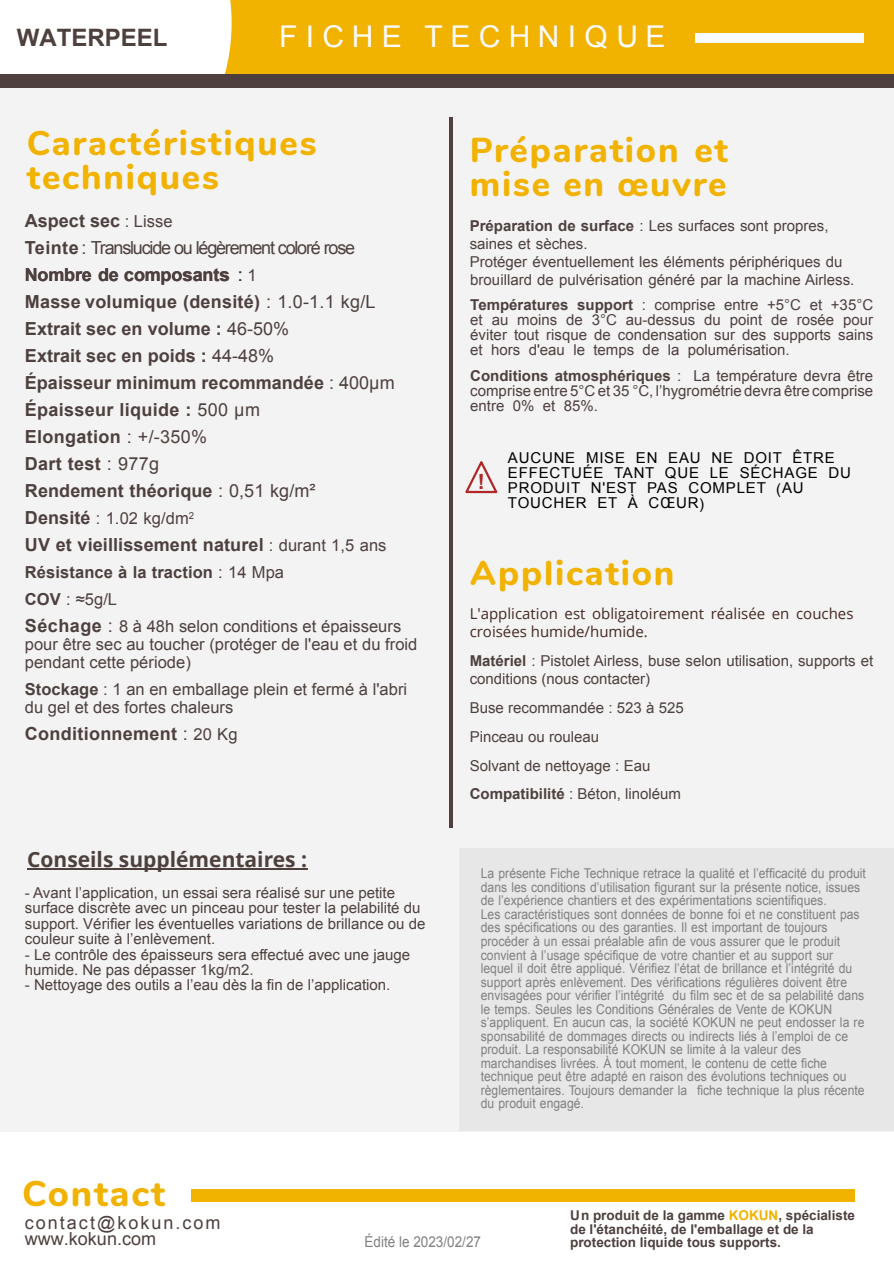
<style>
.page{position:relative;width:894px;height:1263px;background:#fff}
.page>*{position:absolute;margin:0;border:0;box-sizing:border-box;transform-origin:0 0}
.t1{font:800 36px "Nunito";letter-spacing:.05em;color:#f2b200}
.t2{font:800 34.5px/34.5px "Nunito";letter-spacing:.055em;color:#f1b200}
.t3{font:800 34.5px/34.8px "Nunito";letter-spacing:.05em;color:#f2b200}
.t4{font:30px "Arial";letter-spacing:.28em;color:#fafbfc}
.t5{font:700 24px "Arial";color:#4d403d}
.t6{font:700 21px "Open Sans";color:#4d403d}
.t7{font:700 21px "Arial";color:#af2727}
.t8{font:700 18px/27px "Arial";letter-spacing:.005em;color:#4d403e}
.t9{font:18px/16px "Arial";letter-spacing:.11em;color:#4d403e}
.t10{font:16.5px/27px "Arial";color:#4d403e}
.t11{font:15px/15.5px "Arial";color:#4d403d}
.t12{font:15px/15px "Arial";color:#4d403e;text-align:justify}
.t13{font:15px/15px "Arial";letter-spacing:.055em;color:#000}
.t14{font:15px/18px "Open Sans";color:#452923}
.t15{font:15px "Arial";color:#818181;scale:.9 1}
.t16{font:13.5px/13.5px "Arial";color:#808080;scale:.9 1}
.t17{font:700 13.5px/13.5px "Arial";color:#4d403e}
.s1{font-weight:700}
.s2{font-weight:400;font-size:16.5px}
.s3{font-weight:400}
.s4{font-weight:700;font-size:18px}
.s5{font-size:18px}
.s6{color:#f2b200}
</style>
<div class="page">
<div style="left:0;top:0;width:893px;height:75px;background:#f2b200"></div>
<div style="left:0;top:0;width:231px;height:75px;background:#fff"></div>
<div style="left:695px;top:33px;width:168px;height:10px;background:#fafbfc"></div>
<div style="left:0;top:88px;width:893px;height:1043px;background:#f3f3f3"></div>
<svg style="left:465px;top:461px;width:33px;height:33px"></svg>
<div style="left:459px;top:849px;width:434px;height:282px;background:#e7e7e7"></div>
<hr style="left:27px;top:869px;width:280px;height:1px;background:#4d403d">
<div style="left:0;top:75px;width:893px;height:13px;background:#4d403e"></div>
<div style="left:191px;top:1189px;width:663px;height:12px;background:#f2b200"></div>
<hr style="left:449px;top:117px;width:3px;height:711px;background:#4d403e">
<h3 class="t5" style="left:17px;top:21px;width:152px">WATERPEEL</h3>
<h3 class="t4" style="left:279px;top:17px;width:387px">FICHE TECHNIQUE</h3>
<h2 class="t3" style="left:27px;top:123px;width:291px">Caractéristiques techniques</h2>
<h2 class="t2" style="left:469px;top:130px;width:259px">Préparation et mise en œuvre</h2>
<p class="t12" style="left:469px;top:216px;width:386px;line-height:18px;text-align:left"><span class="s1">Préparation de surface</span> : Les surfaces sont propres, saines et sèches.<br>Protéger éventuellement les éléments périphériques du brouillard de pulvérisation généré par la machine Airless.</p>
<p class="t12" style="left:470px;top:298px;width:404px"><span class="s1">Températures support</span> : comprise entre +5°C et +35°C et au moins de 3°C au-dessus du point de rosée pour éviter tout risque de condensation sur des supports sains et hors d'eau le temps de la polumérisation.</p>
<p class="t12" style="left:470px;top:369px;width:404px"><span class="s1">Conditions atmosphériques</span> : La température devra être comprise entre 5°C et 35 °C, l’hygrométrie devra être comprise entre 0% et 85%.</p>
<p class="t13" style="left:508px;top:450px;width:344px">AUCUNE MISE EN EAU NE DOIT ÊTRE<br>EFFECTUÉE TANT QUE LE SÉCHAGE DU<br>PRODUIT N'EST PAS COMPLET (AU<br>TOUCHER ET À CŒUR)</p>
<p class="t8" style="left:25px;top:208px;width:371px">Aspect sec <span class="s2">: Lisse<br></span>Teinte <span class="s3">: Translucide ou légèrement coloré rose<br></span>Nombre de composants <span class="s3">:</span> <span class="s2">1<br></span>Masse volumique (densité) <span class="s3">: 1.0-1.1 kg/L<br></span>Extrait sec en volume : <span class="s3">46-50%<br></span>Extrait sec en poids : <span class="s3">44-48%<br></span>Épaisseur minimum recommandée <span class="s3">: 400µm<br></span>Épaisseur liquide : <span class="s3">500 µm<br></span>Elongation <span class="s3">: +/-350%<br></span>Dart test <span class="s3">: 977g<br></span>Rendement théorique <span class="s3">: 0,51 kg/m²</span></p>
<p class="t10" style="left:25px;top:505px;width:171px"><span class="s4">Densité</span> : 1.02 kg/dm<sup>2</sup></p>
<h3 class="t8" style="left:25px;top:532px;width:363px">UV et vieillissement naturel <span class="s2">: durant 1,5 ans</span></h3>
<p class="t10" style="left:25px;top:559px;width:378px"><span class="s1">Résistance à la traction</span> : 14 Mpa<br><span class="s1">COV</span> : ≈5g/L<br><span class="s4">Séchage</span> <span class="s5">:</span> 8 à 48h selon conditions et épaisseurs</p>
<p class="t10" style="left:25px;top:636px;width:394px;line-height:18px">pour être sec au toucher (protéger de l'eau et du froid pendant cette période)</p>
<p class="t10" style="left:25px;top:681px;width:384px;line-height:18px"><span class="s1">Stockage</span> : 1 an en emballage plein et fermé à l'abri du gel et des fortes chaleurs</p>
<h3 class="t8" style="left:25px;top:721px;width:214px">Conditionnement <span class="s3">:</span> <span class="s2">20 Kg</span></h3>
<h3 class="t7" style="left:477px;top:468px;width:8px">!</h3>
<h2 class="t2" style="left:470px;top:554px;width:206px">Application</h2>
<p class="t14" style="left:469px;top:605px;width:385px">L'application est obligatoirement réalisée en couches croisées humide/humide.</p>
<p class="t11" style="left:469px;top:652px;width:405px;line-height:18px"><span class="s1">Matériel</span> : Pistolet Airless, buse selon utilisation, supports et conditions (nous contacter)</p>
<p class="t11" style="left:469px;top:693px;width:216px;line-height:28.8px">Buse recommandée : 523 à 525<br>Pinceau ou rouleau<br>Solvant de nettoyage : Eau<br><span class="s1">Compatibilité</span> : Béton, linoléum</p>
<h3 class="t6" style="left:27px;top:845px;width:281px">Conseils supplémentaires :</h3>
<p class="t11" style="left:25px;top:885px;width:402px">- Avant lʼapplication, un essai sera réalisé sur une petite surface discrète avec un pinceau pour tester la pelabilité du support. Vérifier les éventuelles variations de brillance ou de couleur suite à lʼenlèvement.</p>
<p class="t11" style="left:25px;top:947px;width:386px">- Le contrôle des épaisseurs sera effectué avec une jauge humide. Ne pas dépasser 1kg/m2.</p>
<p class="t11" style="left:25px;top:978px;width:367px">- Nettoyage des outils a lʼeau dès la fin de lʼapplication.</p>
<p class="t16" style="left:480px;top:867px;width:429px">La présente Fiche Technique retrace la qualité et l’efficacité du produit dans les conditions d’utilisation figurant sur la présente notice, issues de l’expérience chantiers et des expérimentations scientifiques.<br>Les caractéristiques sont données de bonne foi et ne constituent pas des spécifications ou des garanties. Il est important de toujours procéder à un essai préalable afin de vous assurer que le produit convient à l’usage spécifique de votre chantier et au support sur lequel il doit être appliqué. Vérifiez l’état de brillance et l’intégrité du support après enlèvement. Des vérifications régulières doivent être envisagées pour vérifier l’intégrité du film sec et de sa pelabilité dans le temps. Seules les Conditions Générales de Vente de KOKUN s’appliquent. En aucun cas, la société KOKUN ne peut endosser la re sponsabilité de dommages directs ou indirects liés à l’emploi de ce produit. La responsabilité KOKUN se limite à la valeur des marchandises livrées. À tout moment, le contenu de cette fiche technique peut être adapté en raison des évolutions techniques ou règlementaires. Toujours demander la fiche technique la plus récente du produit engagé.</p>
<h1 class="t1" style="left:22px;top:1167px;width:144px">Contact</h1>
<h3 class="t9" style="left:25px;top:1215px;width:197px">contact@kokun.com www.kokun.com</h3>
<p class="t15" style="left:364px;top:1232px;width:131px">Édité le 2023/02/27</p>
<p class="t17" style="left:570px;top:1209px;width:286px">Un produit de la gamme <span class="s6">KOKUN</span>, spécialiste de l'étanchéité, de l'emballage et de la protection liquide tous supports.</p>
</div>
